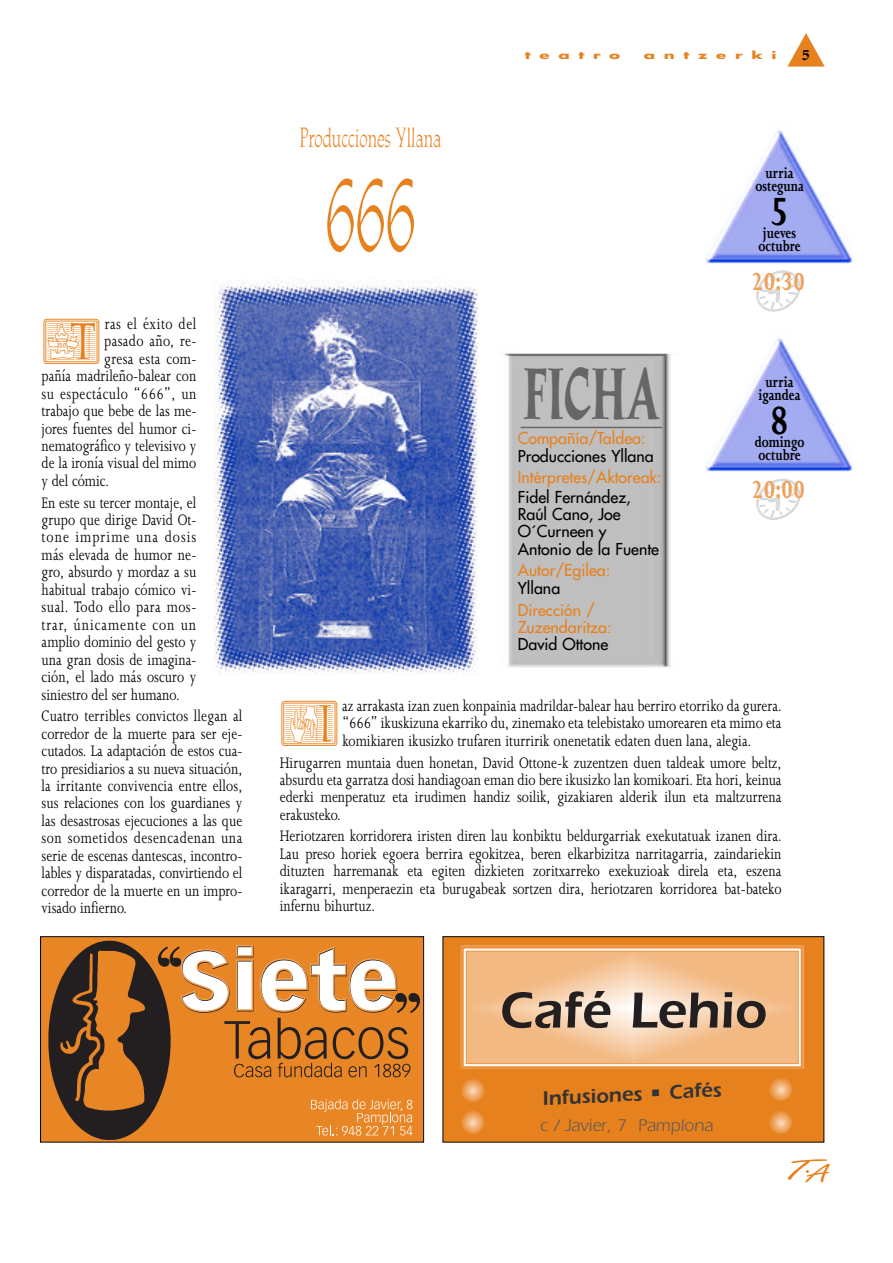
<style>
.page{position:relative;width:893px;height:1263px;background:#fff}
.page>*{position:absolute;margin:0;border:0;box-sizing:border-box;transform-origin:0 0}
.t1{font:104.7px "Cg Athenaeum";color:#e7811d;scale:.59 1}
.t2{font:700 66.75px "Cg Athenaeum";color:#666;scale:.67 1}
.t3{font:600 52.35px "Itc Eras";color:#231f20}
.t4{font:45.3px "Cg Athenaeum Initial Positive";color:#e7811d}
.t5{font:700 45.3px "Joanna";color:#000;scale:.8 1}
.t6{font:700 28.35px "Joanna";color:#eea15b;scale:.8 1}
.t7{font:27.9px "Freestyle Script";color:#e7811d;scale:2.18 1}
.t8{font:26.25px "Cg Athenaeum";color:#e7811d;scale:.7 1}
.t9{font:600 20.4px "Itc Eras";color:#333}
.t10{font:17.4px/17.4px "Joanna";color:#000;text-align:justify;scale:.8 1}
.t11{font:17.4px "Joanna";letter-spacing:.025em;color:#000;scale:.8 1}
.t12{font:17.4px "Joanna";letter-spacing:.035em;color:#000;scale:.8 1}
.t13{font:17.4px "Itc Eras";color:#58595b}
.t14{font:17.4px "Joanna";letter-spacing:.04em;color:#000;scale:.8 1}
.t15{font:700 16.5px/12.9px "Joanna";color:#000;text-align:center;scale:.8 1}
.t16{font:16.05px/17.4px "Futura";color:#000}
.t17{font:16.05px/17.4px "Futura";color:#e7811d}
.t18{font:700 14.55px "Cg Athenaeum";color:#000}
.t19{font:700 10.2px "Futura";letter-spacing:.52em;color:#e7811d;scale:1.64 1}
</style>
<div class="page">
<svg style="left:756px;top:270px;width:45px;height:42px"></svg>
<svg style="left:787px;top:33px;width:37px;height:34px"></svg>
<img style="left:706px;top:130px;width:147px;height:134px">
<svg style="left:756px;top:479px;width:45px;height:41px"></svg>
<img style="left:706px;top:338px;width:147px;height:134px">
<img style="left:504px;top:353px;width:167px;height:314px">
<hr style="left:520px;top:427px;width:142px;height:1px;background:#666">
<img style="left:213px;top:279px;width:265px;height:395px">
<div style="left:443px;top:937px;width:380px;height:205px;background:#e7811d"></div>
<div style="left:442px;top:936px;width:382px;height:207px;border:1px solid #000"></div>
<div style="left:461px;top:946px;width:342px;height:123px;border:6px solid #fff"></div>
<svg style="left:468px;top:953px;width:328px;height:109px"></svg>
<div style="left:461px;top:946px;width:342px;height:123px;border:3px solid #ec9645"></div>
<div style="left:466px;top:951px;width:332px;height:113px;border:1px solid #ec9645"></div>
<svg style="left:461px;top:1079px;width:23px;height:23px"></svg>
<svg style="left:461px;top:1110px;width:23px;height:24px"></svg>
<svg style="left:768px;top:1077px;width:24px;height:24px"></svg>
<svg style="left:768px;top:1110px;width:24px;height:24px"></svg>
<div style="left:41px;top:937px;width:382px;height:205px;background:#e88625"></div>
<img style="left:48px;top:940px;width:119px;height:200px">
<svg style="left:311px;top:1099px;width:101px;height:37px"></svg>
<svg style="left:158px;top:944px;width:262px;height:133px"></svg>
<div style="left:40px;top:936px;width:384px;height:207px;border:1px solid #000"></div>
<p class="t14" style="left:105px;top:317px;width:116px">ras el éxito del</p>
<p class="t11" style="left:104px;top:335px;width:117px">pasado año, re-</p>
<p class="t11" style="left:104px;top:352px;width:117px">gresa esta com-</p>
<p class="t10" style="left:42px;top:369px;width:195px">pañía madrileño-balear con</p>
<p class="t12" style="left:42px;top:387px;width:195px">su espectáculo “666”, un</p>
<p class="t10" style="left:42px;top:404px;width:195px">trabajo que bebe de las me-</p>
<p class="t10" style="left:42px;top:421px;width:195px">jores fuentes del humor ci-</p>
<p class="t10" style="left:42px;top:439px;width:195px">nematográfico y televisivo y</p>
<p class="t10" style="left:42px;top:456px;width:195px">de la ironía visual del mimo</p>
<p class="t10" style="left:42px;top:474px;width:85px">y del cómic.</p>
<p class="t10" style="left:42px;top:495px;width:195px">En este su tercer montaje, el grupo que dirige David Ot&shy;tone imprime una dosis más elevada de humor ne&shy;gro, absurdo y mordaz a su habitual trabajo cómico vi&shy;sual. Todo ello para mos&shy;trar, únicamente con un amplio dominio del gesto y una gran dosis de imagina&shy;ción, el lado más oscuro y siniestro del ser humano.</p>
<p class="t10" style="left:42px;top:709px;width:252px">Cuatro terribles convictos llegan al corredor de la muerte para ser eje&shy;cutados. La adaptación de estos cua&shy;tro presidiarios a su nueva situación, la irritante convivencia entre ellos, sus relaciones con los guardianes y las desastrosas ejecuciones a las que son sometidos desencadenan una serie de escenas dantescas, incontro&shy;lables y disparatadas, convirtiendo el corredor de la muerte en un impro&shy;visado infierno.</p>
<h3 class="t4" style="left:43px;top:319px;width:58px">T</h3>
<h3 class="t8" style="left:299px;top:128px;width:204px">Producciones Yllana</h3>
<h1 class="t1" style="left:325px;top:173px;width:155px">666</h1>
<p class="t19" style="left:524px;top:50px;width:60px">teatro</p>
<p class="t19" style="left:643px;top:50px;width:82px">antzerki</p>
<p class="t18" style="left:802px;top:49px;width:8px">5</p>
<p class="t15" style="left:755px;top:169px;width:62px">urria osteguna</p>
<h3 class="t5" style="left:770px;top:195px;width:26px">5</h3>
<p class="t15" style="left:758px;top:228px;width:54px;text-align:left">jueves octubre</p>
<h2 class="t2" style="left:523px;top:368px;width:204px">FICHA</h2>
<p class="t17" style="left:518px;top:431px;width:129px">Compañía/Taldea:</p>
<p class="t16" style="left:518px;top:448px;width:137px">Producciones Yllana</p>
<p class="t17" style="left:518px;top:470px;width:145px">Intérpretes/Aktoreak:</p>
<p class="t16" style="left:518px;top:489px;width:143px">Fidel Fernández,<br>Raúl Cano, Joe<br>O´Curneen y<br>Antonio de la Fuente</p>
<p class="t17" style="left:518px;top:563px;width:94px">Autor/Egilea:</p>
<p class="t16" style="left:518px;top:580px;width:44px">Yllana</p>
<p class="t17" style="left:518px;top:602px;width:95px">Dirección /<br>Zuzendaritza:</p>
<p class="t16" style="left:518px;top:637px;width:92px">David Ottone</p>
<h3 class="t6" style="left:751px;top:271px;width:69px">20:30</h3>
<p class="t15" style="left:758px;top:377px;width:54px">urria igandea</p>
<h3 class="t5" style="left:770px;top:404px;width:26px">8</h3>
<p class="t15" style="left:754px;top:437px;width:63px;text-align:left">domingo octubre</p>
<h3 class="t6" style="left:751px;top:479px;width:69px">20:00</h3>
<p class="t10" style="left:342px;top:699px;width:550px">az arrakasta izan zuen konpainia madrildar-balear hau berriro etorriko da gurera. “666” ikuskizuna ekarriko du, zinemako eta telebistako umorearen eta mimo eta komikiaren ikusizko trufaren iturririk onenetatik edaten duen lana, alegia.</p>
<p class="t10" style="left:280px;top:755px;width:628px">Hirugarren muntaia duen honetan, David Ottone-k zuzentzen duen taldeak umore beltz, absurdu eta garratza dosi handiagoan eman dio bere ikusizko lan komikoari. Eta hori, keinua ederki menperatuz eta irudimen handiz soilik, gizakiaren alderik ilun eta maltzurrena erakusteko.</p>
<p class="t10" style="left:280px;top:829px;width:628px">Heriotzaren korridorera iristen diren lau konbiktu beldurgarriak exekutatuak izanen dira.<br>Lau preso horiek egoera berrira egokitzea, beren elkarbizitza narritagarria, zaindariekin dituzten harremanak eta egiten dizkieten zoritxarreko exekuzioak direla eta, eszena ikaragarri, menperaezin eta burugabeak sortzen dira, heriotzaren korridorea bat-bateko infernu bihurtuz.</p>
<h3 class="t4" style="left:281px;top:701px;width:58px">I</h3>
<h3 class="t3" style="left:499px;top:993px;width:269px">Café Lehio</h3>
<p class="t9" style="left:542px;top:1092px;width:181px;rotate:-3deg">Infusiones • Cafés</p>
<p class="t13" style="left:540px;top:1119px;width:175px">c / Javier, 7 Pamplona</p>
<h3 class="t7" style="left:783px;top:1161px;width:22px">T<sub>A</sub></h3>
</div>
